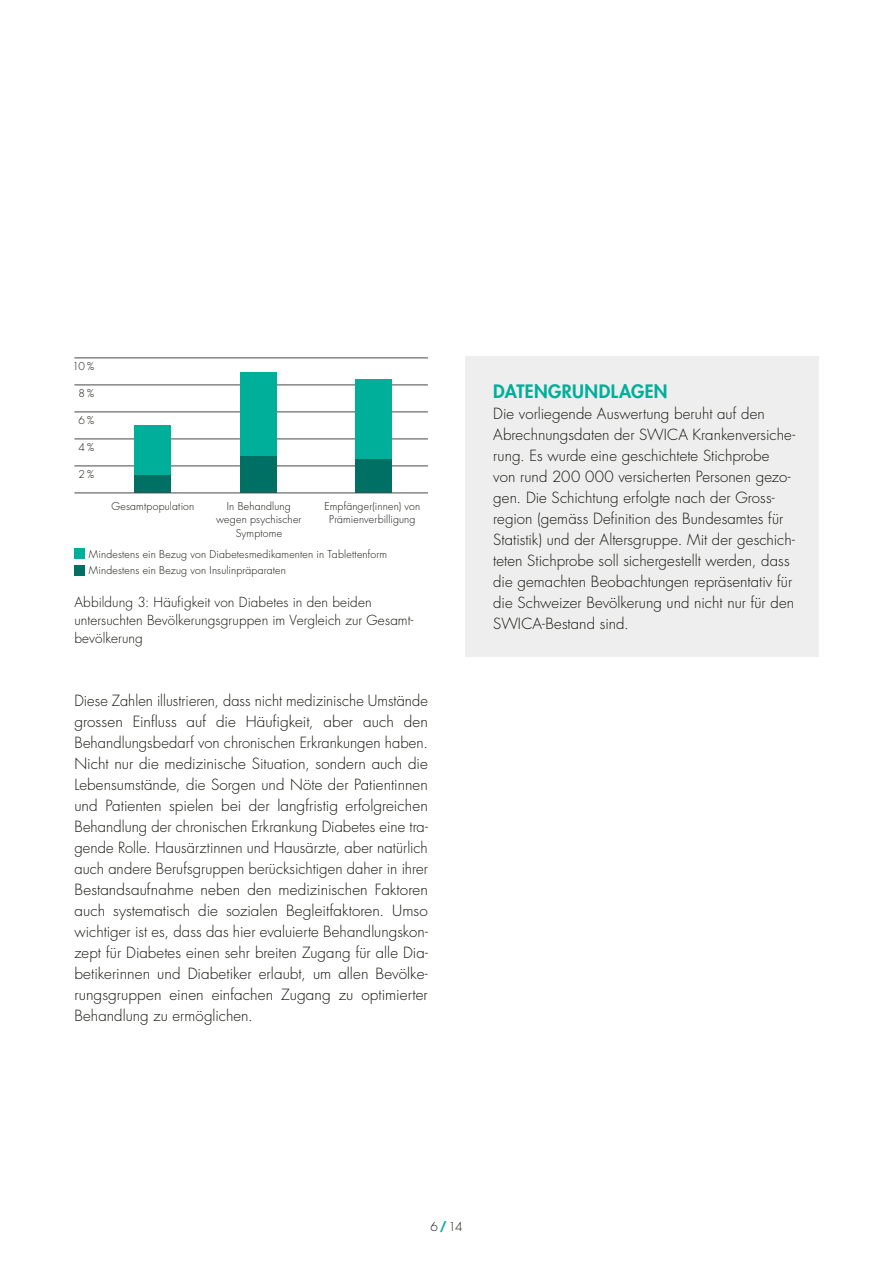
<style>
.page{position:relative;width:893px;height:1263px;background:#fff}
.page>*{position:absolute;margin:0;border:0;box-sizing:border-box;transform-origin:0 0}
.t1{font:800 18px "Futura Std";letter-spacing:.025em;color:#00af9a}
.t2{font:300 15px/21px "Futura Std";letter-spacing:.005em;color:#12120d;text-align:justify}
.t3{font:300 13.5px/18px "Futura Std";letter-spacing:.005em;color:#12120d}
.t4{font:300 12px "Futura Std";color:#12120d}
.t5{font:300 10.5px/13.5px "Futura Std";letter-spacing:.015em;color:#12120d;text-align:center}
.s1{font-weight:700;color:#00af9a}
</style>
<div class="page">
<hr style="left:74px;top:358px;width:354px;height:1px;background:#474847">
<hr style="left:74px;top:385px;width:354px;height:1px;background:#474847">
<hr style="left:74px;top:412px;width:354px;height:1px;background:#474847">
<hr style="left:74px;top:439px;width:354px;height:1px;background:#474847">
<hr style="left:74px;top:466px;width:354px;height:1px;background:#474847">
<div style="left:74px;top:548px;width:11px;height:11px;background:#00af9a"></div>
<div style="left:74px;top:565px;width:11px;height:10px;background:#007065"></div>
<div style="left:134px;top:474px;width:36px;height:19px;background:#007065"></div>
<div style="left:241px;top:455px;width:36px;height:38px;background:#007065"></div>
<div style="left:355px;top:459px;width:37px;height:34px;background:#007065"></div>
<div style="left:134px;top:425px;width:36px;height:49px;background:#00af9a"></div>
<div style="left:241px;top:372px;width:36px;height:83px;background:#00af9a"></div>
<div style="left:355px;top:379px;width:37px;height:80px;background:#00af9a"></div>
<div style="left:465px;top:357px;width:354px;height:300px;background:#eee"></div>
<hr style="left:74px;top:493px;width:354px;height:1px;background:#474847">
<p class="t5" style="left:73px;top:360px;width:23px">10 %</p>
<p class="t5" style="left:79px;top:387px;width:17px">8 %</p>
<p class="t5" style="left:79px;top:414px;width:17px">6 %</p>
<p class="t5" style="left:79px;top:441px;width:17px">4 %</p>
<p class="t5" style="left:79px;top:468px;width:17px">2 %</p>
<p class="t5" style="left:111px;top:500px;width:84px">Gesamtpopulation</p>
<p class="t5" style="left:216px;top:500px;width:87px">In Behandlung wegen psychischer<br>Symptome</p>
<p class="t5" style="left:325px;top:500px;width:97px">Empfänger(innen) von<br>Prämienverbilligung</p>
<p class="t5" style="left:89px;top:546px;width:300px;line-height:16.5px;text-align:left">Mindestens ein Bezug von Diabetesmedikamenten in Tablettenform<br>Mindestens ein Bezug von Insulinpräparaten</p>
<p class="t3" style="left:74px;top:593px;width:340px">Abbildung 3: Häufigkeit von Diabetes in den beiden untersuchten Bevölkerungsgruppen im Vergleich zur Gesamt&shy;bevölkerung</p>
<p class="t2" style="left:74px;top:690px;width:355px">Diese Zahlen illustrieren, dass nicht medizinische Umstände grossen Einfluss auf die Häufigkeit, aber auch den Behandlungsbedarf von chronischen Erkrankungen haben.<br>Nicht nur die medizinische Situation, sondern auch die Lebensumstände, die Sorgen und Nöte der Patientinnen und Patienten spielen bei der langfristig erfolgreichen Behandlung der chronischen Erkrankung Diabetes eine tra&shy;gende Rolle. Hausärztinnen und Hausärzte, aber natürlich auch andere Berufsgruppen berücksichtigen daher in ihrer Bestandsaufnahme neben den medizinischen Faktoren auch systematisch die sozialen Begleitfaktoren. Umso wichtiger ist es, dass das hier evaluierte Behandlungskon&shy;zept für Diabetes einen sehr breiten Zugang für alle Dia&shy;betikerinnen und Diabetiker erlaubt, um allen Bevölke&shy;rungsgruppen einen einfachen Zugang zu optimierter Behandlung zu ermöglichen.</p>
<p class="t1" style="left:493px;top:380px;width:176px">DATENGRUNDLAGEN</p>
<p class="t2" style="left:493px;top:404px;width:303px;text-align:left">Die vorliegende Auswertung beruht auf den Abrechnungsdaten der SWICA Krankenversiche&shy;rung. Es wurde eine geschichtete Stichprobe von rund 200 000 versicherten Personen gezo&shy;gen. Die Schichtung erfolgte nach der Gross&shy;region (gemäss Definition des Bundesamtes für Statistik) und der Altersgruppe. Mit der geschich&shy;teten Stichprobe soll sichergestellt werden, dass die gemachten Beobachtungen repräsentativ für die Schweizer Bevölkerung und nicht nur für den SWICA-Bestand sind.</p>
<p class="t4" style="left:431px;top:1219px;width:33px">6 <span class="s1">/</span> 14</p>
</div>
